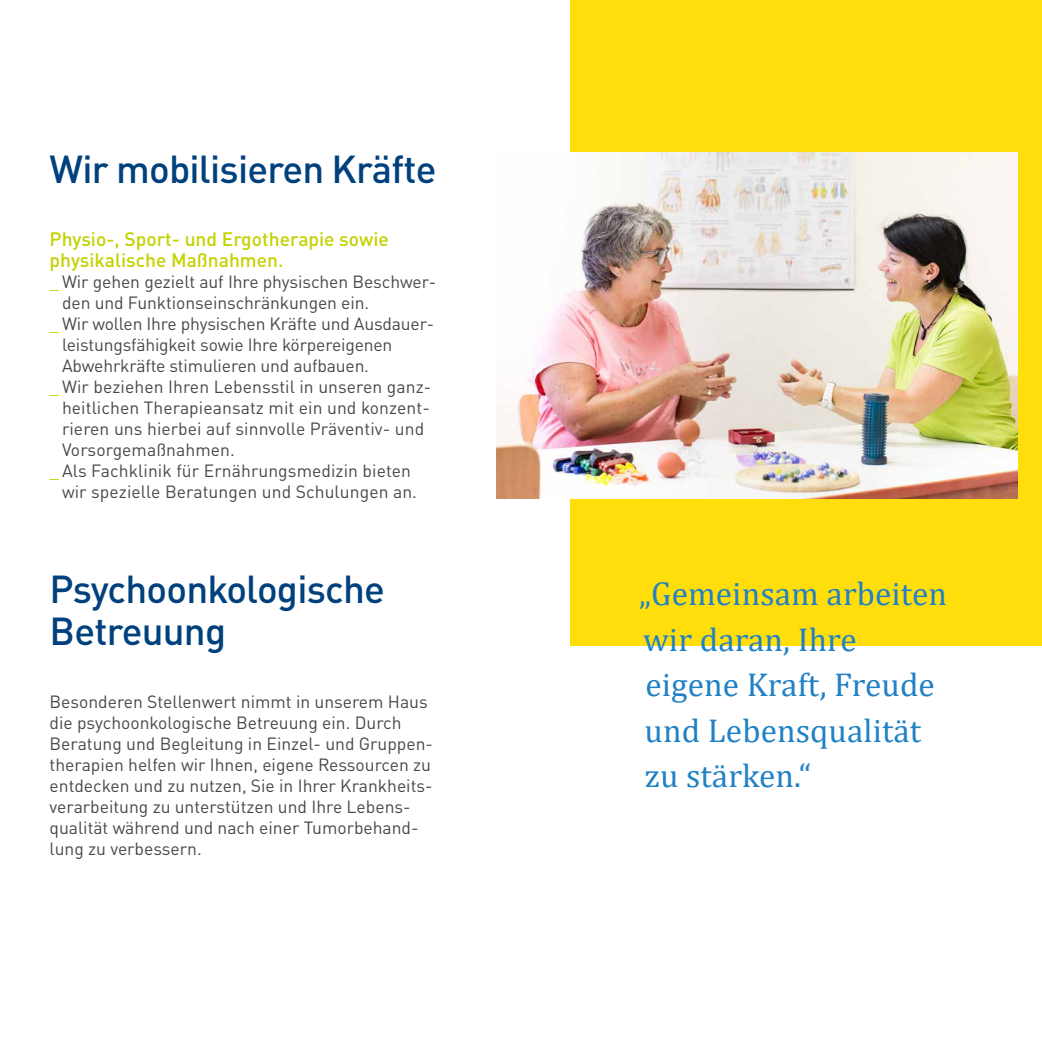
<style>
.page{position:relative;width:1042px;height:1042px;background:#fff}
.page>*{position:absolute;margin:0;border:0;box-sizing:border-box;transform-origin:0 0}
.t1{font:500 38.5px/42px "DINOT";letter-spacing:-.02em;color:#00417d}
.t2{font:33.25px/45.5px "Cambria";letter-spacing:.005em;color:#2081c4}
.t3{font:500 19.25px/21px "DINOT";color:#c3d200}
.t4{font:17.5px/21px "DINOT";color:#484847}
.s1{color:#c3d200}
</style>
<div class="page">
<div style="left:570px;top:0;width:472px;height:645px;background:#ffde0c"></div>
<img style="left:496px;top:153px;width:521px;height:345px">
<h1 class="t1" style="left:50px;top:147px;width:388px">Wir mobilisieren Kräfte</h1>
<p class="t3" style="left:50px;top:228px;width:341px">Physio-, Sport- und Ergotherapie sowie physikalische Maßnahmen.</p>
<p class="t4" style="left:50px;top:271px;width:388px"><span class="s1">_</span> Wir gehen gezielt auf Ihre physischen Beschwer-</p>
<p class="t4" style="left:62px;top:292px;width:309px">den und Funktionseinschränkungen ein.</p>
<p class="t4" style="left:50px;top:313px;width:386px"><span class="s1">_</span> Wir wollen Ihre physischen Kräfte und Ausdauer-</p>
<p class="t4" style="left:62px;top:334px;width:332px">leistungsfähigkeit sowie Ihre körpereigenen</p>
<p class="t4" style="left:62px;top:355px;width:308px">Abwehrkräfte stimulieren und aufbauen.</p>
<p class="t4" style="left:50px;top:376px;width:383px"><span class="s1">_</span> Wir beziehen Ihren Lebensstil in unseren ganz-</p>
<p class="t4" style="left:62px;top:397px;width:369px">heitlichen Therapieansatz mit ein und konzent-</p>
<p class="t4" style="left:62px;top:418px;width:364px">rieren uns hierbei auf sinnvolle Präventiv- und</p>
<p class="t4" style="left:62px;top:439px;width:174px">Vorsorgemaßnahmen.</p>
<p class="t4" style="left:50px;top:460px;width:363px"><span class="s1">_</span> Als Fachklinik für Ernährungsmedizin bieten</p>
<p class="t4" style="left:62px;top:481px;width:356px">wir spezielle Beratungen und Schulungen an.</p>
<h1 class="t1" style="left:50px;top:567px;width:337px">Psychoonkologische<br>Betreuung</h1>
<p class="t4" style="left:50px;top:691px;width:385px">Besonderen Stellenwert nimmt in unserem Haus die psychoonkologische Betreuung ein. Durch Beratung und Begleitung in Einzel- und Gruppen&shy;therapien helfen wir Ihnen, eigene Ressourcen zu entdecken und zu nutzen, Sie in Ihrer Krankheits&shy;verarbeitung zu unterstützen und Ihre Lebens&shy;qualität während und nach einer Tumorbehand&shy;lung zu verbessern.</p>
<h2 class="t2" style="left:639px;top:571px;width:309px">„Gemeinsam arbeiten wir daran, Ihre eigene Kraft, Freude und Lebensqualität zu stärken.“</h2>
</div>
